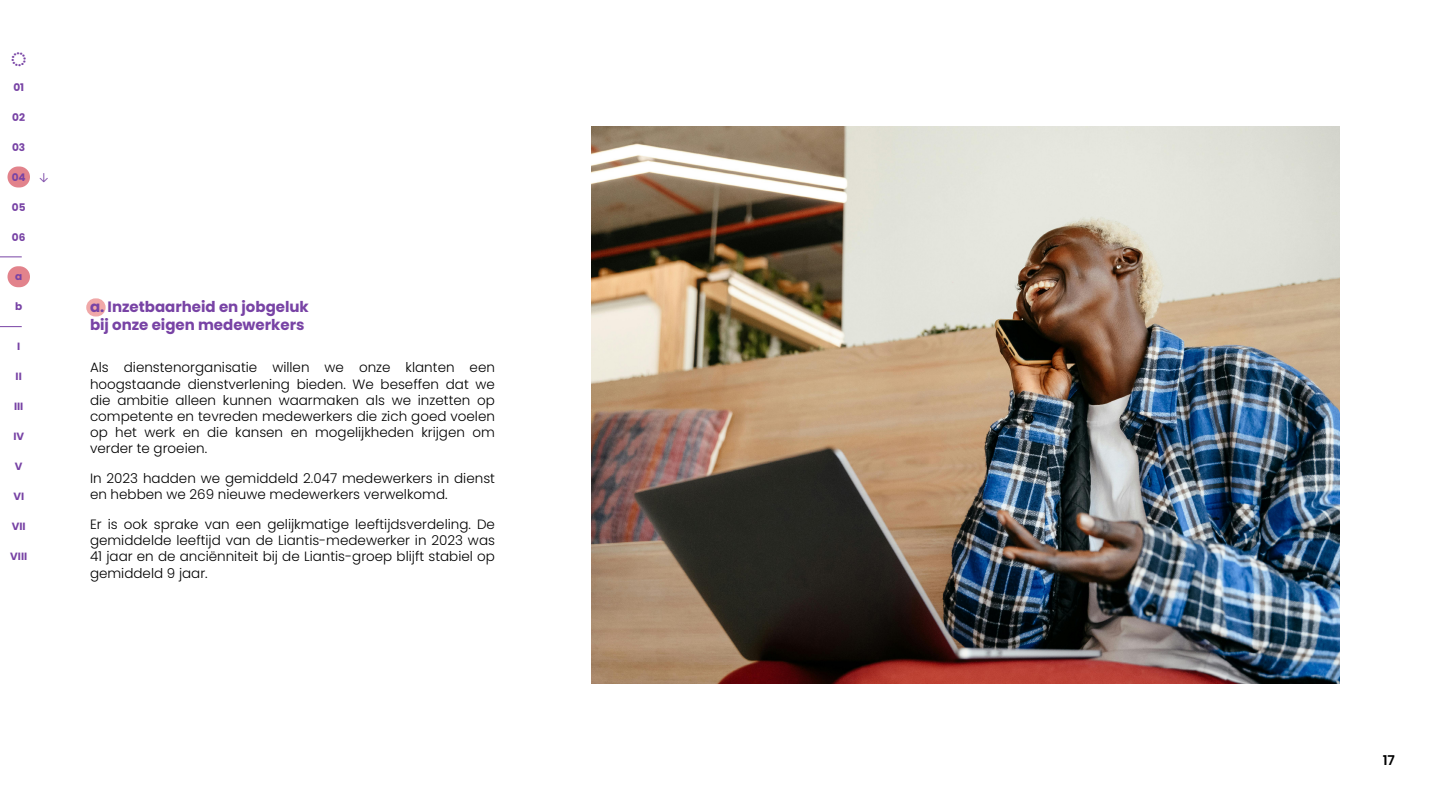
<style>
.page{position:relative;width:1440px;height:810px;background:#fff}
.page>*{position:absolute;margin:0;border:0;box-sizing:border-box;transform-origin:0 0}
.t1{font:900 25.5px "Poppins";color:#7843a5}
.t2{font:700 15px/18px "Poppins";color:#7843a5}
.t3{font:300 13.5px/16.2px "Poppins";color:#000;text-align:justify}
.t4{font:600 13.5px "Poppins";color:#000}
.t5{font:11.25px "Calibri";color:#7843a5}
.t6{font:700 10.5px "Poppins";color:#7843a5}
</style>
<div class="page">
<div style="left:8px;top:266px;width:22px;height:21px;background:#e2838c;border-radius:10px"></div>
<div style="left:86px;top:298px;width:20px;height:19px;background:#f0a8a8;border-radius:9px"></div>
<svg style="left:0;top:326px;width:22px;height:1px"></svg>
<img style="left:591px;top:126px;width:748px;height:558px">
<div style="left:8px;top:166px;width:22px;height:22px;background:#e2838c;border-radius:10px"></div>
<svg style="left:0;top:256px;width:22px;height:1px"></svg>
<h1 class="t1" style="left:10px;top:42px;width:18px">◌</h1>
<p class="t6" style="left:13px;top:81px;width:12px">01</p>
<p class="t6" style="left:12px;top:111px;width:14px">02</p>
<p class="t6" style="left:12px;top:141px;width:15px">03</p>
<p class="t6" style="left:12px;top:171px;width:15px">04</p>
<p class="t6" style="left:12px;top:201px;width:15px">05</p>
<p class="t6" style="left:12px;top:231px;width:15px">06</p>
<p class="t5" style="left:39px;top:169px;width:12px">↓</p>
<p class="t6" style="left:15px;top:271px;width:9px">a</p>
<p class="t6" style="left:15px;top:301px;width:9px">b</p>
<p class="t6" style="left:17px;top:340px;width:5px">I</p>
<p class="t6" style="left:16px;top:370px;width:8px">II</p>
<p class="t6" style="left:14px;top:400px;width:11px">III</p>
<p class="t6" style="left:13px;top:430px;width:12px">IV</p>
<p class="t6" style="left:15px;top:460px;width:9px">V</p>
<p class="t6" style="left:13px;top:490px;width:12px">VI</p>
<p class="t6" style="left:12px;top:520px;width:15px">VII</p>
<p class="t6" style="left:10px;top:550px;width:18px">VIII</p>
<p class="t2" style="left:90px;top:298px;width:220px">a. Inzetbaarheid en jobgeluk bij onze eigen medewerkers</p>
<p class="t3" style="left:90px;top:360px;width:407px">Als dienstenorganisatie willen we onze klanten een hoogstaande dienstverlening bieden. We beseffen dat we die ambitie alleen kunnen waarmaken als we inzetten op competente en tevreden medewerkers die zich goed voelen op het werk en die kansen en mogelijkheden krijgen om verder te groeien.</p>
<p class="t3" style="left:90px;top:470px;width:407px">In 2023 hadden we gemiddeld 2.047 medewerkers in dienst en hebben we 269 nieuwe medewerkers verwelkomd.</p>
<p class="t3" style="left:90px;top:516px;width:407px">Er is ook sprake van een gelijkmatige leeftijdsverdeling. De gemiddelde leeftijd van de Liantis-medewerker in 2023 was 41 jaar en de anciënniteit bij de Liantis-groep blijft stabiel op gemiddeld 9 jaar.</p>
<p class="t4" style="left:1383px;top:752px;width:14px">17</p>
</div>
